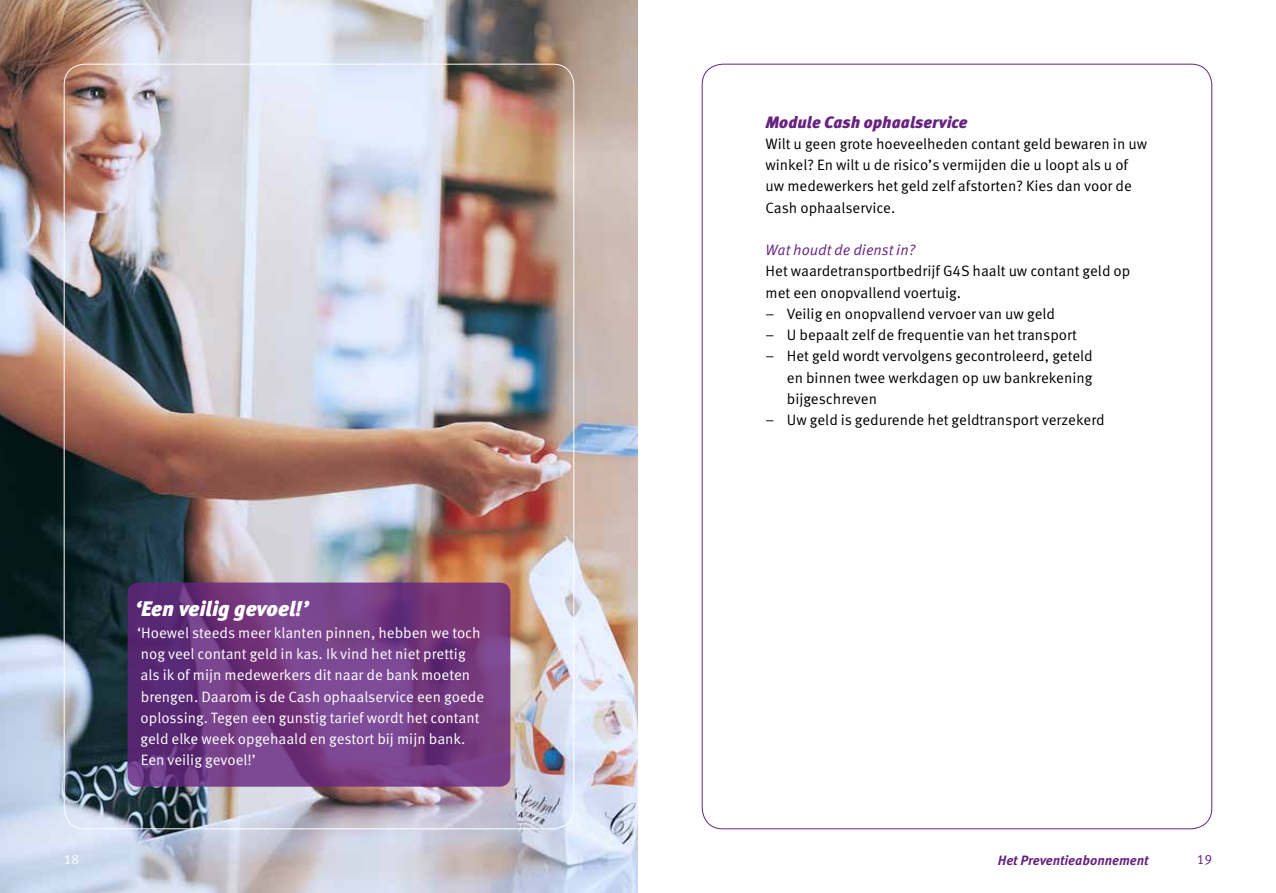
<style>
.page{position:relative;width:1276px;height:893px;background:#fff}
.page>*{position:absolute;margin:0;border:0;box-sizing:border-box;transform-origin:0 0}
.t1{font:italic 900 21px "Meta OT";color:#fff}
.t2{font:italic 900 16.5px "Meta OT";color:#66247f}
.t3{font:15px/21.3px "Meta OT Norm";letter-spacing:-.005em;color:#000}
.t4{font:15px/21.3px "Meta OT Norm";letter-spacing:-.005em;color:#fff}
.t5{font:15px "Meta OT Norm Ita";color:#66247f}
.t6{font:italic 700 13.5px "Meta OT";color:#66247f}
.t7{font:13.5px "Meta OT Norm";color:#fff}
.t8{font:13.5px "Meta OT Norm";color:#66247f}
</style>
<div class="page">
<img style="left:0;top:0;width:638px;height:893px">
<svg style="left:701px;top:63px;width:511px;height:767px"></svg>
<img style="left:63px;top:63px;width:511px;height:767px">
<h1 class="t1" style="left:135px;top:596px;width:175px">‘Een veilig gevoel!’</h1>
<p class="t4" style="left:137px;top:622px;width:349px">‘Hoewel steeds meer klanten pinnen, hebben we toch nog veel contant geld in kas. Ik vind het niet prettig als ik of mijn medewerkers dit naar de bank moeten brengen. Daarom is de Cash ophaalservice een goede oplossing. Tegen een gunstig tarief wordt het contant geld elke week opgehaald en gestort bij mijn bank.<br>Een veilig gevoel!’</p>
<p class="t2" style="left:765px;top:112px;width:203px">Module Cash ophaalservice</p>
<p class="t3" style="left:765px;top:133px;width:383px">Wilt u geen grote hoeveelheden contant geld bewaren in uw winkel? En wilt u de risico’s vermijden die u loopt als u of uw medewerkers het geld zelf afstorten? Kies dan voor de Cash ophaalservice.</p>
<p class="t5" style="left:765px;top:241px;width:151px">Wat houdt de dienst in?</p>
<p class="t3" style="left:765px;top:261px;width:366px">Het waardetransportbedrijf G4S haalt uw contant geld op met een onopvallend voertuig.</p>
<p class="t3" style="left:765px;top:303px;width:291px">– Veilig en onopvallend vervoer van uw geld</p>
<p class="t3" style="left:765px;top:324px;width:313px">– U bepaalt zelf de frequentie van het transport</p>
<p class="t3" style="left:787px;top:346px;width:307px;text-align:justify;text-indent:-21px">– Het geld wordt vervolgens gecontroleerd, geteld en binnen twee werkdagen op uw bankrekening bijgeschreven</p>
<p class="t3" style="left:765px;top:409px;width:340px">– Uw geld is gedurende het geldtransport verzekerd</p>
<p class="t7" style="left:64px;top:852px;width:17px">18</p>
<p class="t6" style="left:998px;top:852px;width:152px">Het Preventieabonnement</p>
<p class="t8" style="left:1196px;top:852px;width:17px">19</p>
</div>
